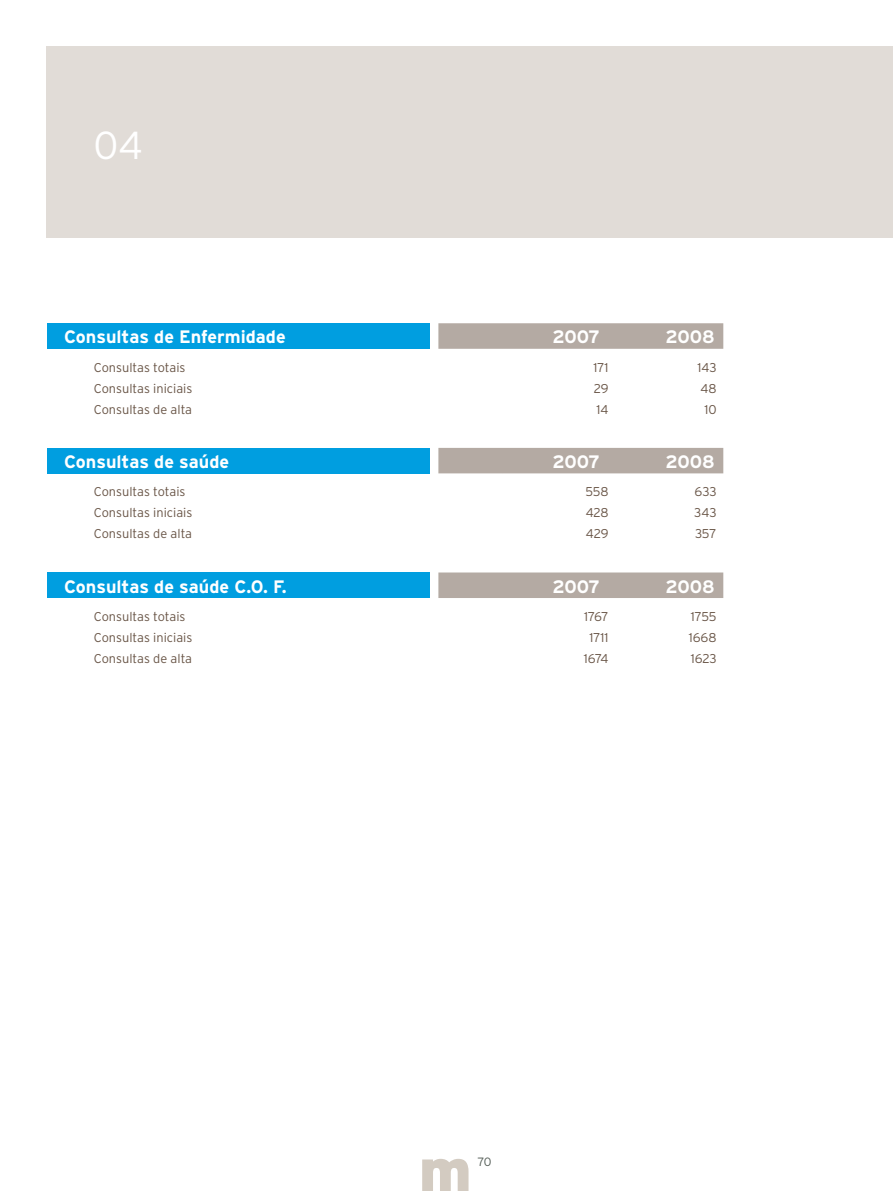
<style>
.page{position:relative;width:893px;height:1191px;background:#fff}
.page>*{position:absolute;margin:0;border:0;box-sizing:border-box;transform-origin:0 0}
.t1{font:900 60px "Interstate";color:#d3cbc1}
.t2{font:300 39px "Interstate";color:#fff}
.t3{font:700 18px "Interstate";color:#fff}
.t4{font:300 12.75px "Interstate";color:#695547}
.t5{font:300 12px "Interstate";color:#535c55}
</style>
<div class="page">
<div style="left:47px;top:47px;width:846px;height:191px;background:#e1dcd7"></div>
<div style="left:47px;top:323px;width:383px;height:26px;background:#009ee0"></div>
<svg style="left:438px;top:323px;width:285px;height:26px;background:#b5aba4"></svg>
<div style="left:47px;top:448px;width:383px;height:25px;background:#009ee0"></div>
<div style="left:438px;top:448px;width:285px;height:25px;background:#b4aaa3"></div>
<div style="left:47px;top:572px;width:383px;height:26px;background:#009ee0"></div>
<div style="left:438px;top:572px;width:285px;height:26px;background:#b4aaa3"></div>
<h2 class="t2" style="left:94px;top:123px;width:51px">04</h2>
<h3 class="t3" style="left:64px;top:327px;width:223px">Consultas de Enfermidade</h3>
<h3 class="t3" style="left:553px;top:327px;width:49px">2007</h3>
<h3 class="t3" style="left:665px;top:327px;width:51px">2008</h3>
<p class="t4" style="left:94px;top:360px;width:93px">Consultas totais</p>
<p class="t4" style="left:593px;top:360px;width:17px">171</p>
<p class="t4" style="left:697px;top:360px;width:21px">143</p>
<p class="t4" style="left:94px;top:381px;width:100px">Consultas iniciais</p>
<p class="t4" style="left:594px;top:381px;width:16px">29</p>
<p class="t4" style="left:701px;top:381px;width:17px">48</p>
<p class="t4" style="left:94px;top:402px;width:100px">Consultas de alta</p>
<p class="t4" style="left:597px;top:402px;width:13px">14</p>
<p class="t4" style="left:704px;top:402px;width:14px">10</p>
<h3 class="t3" style="left:64px;top:451px;width:166px">Consultas de saúde</h3>
<h3 class="t3" style="left:553px;top:451px;width:49px">2007</h3>
<h3 class="t3" style="left:665px;top:451px;width:51px">2008</h3>
<p class="t4" style="left:94px;top:485px;width:93px">Consultas totais</p>
<p class="t4" style="left:585px;top:485px;width:25px">558</p>
<p class="t4" style="left:694px;top:485px;width:24px">633</p>
<p class="t4" style="left:94px;top:506px;width:100px">Consultas iniciais</p>
<p class="t4" style="left:586px;top:506px;width:24px">428</p>
<p class="t4" style="left:694px;top:506px;width:24px">343</p>
<p class="t4" style="left:94px;top:527px;width:100px">Consultas de alta</p>
<p class="t4" style="left:586px;top:527px;width:24px">429</p>
<p class="t4" style="left:695px;top:527px;width:23px">357</p>
<h3 class="t3" style="left:64px;top:576px;width:224px">Consultas de saúde C.O. F.</h3>
<h3 class="t3" style="left:553px;top:576px;width:49px">2007</h3>
<h3 class="t3" style="left:665px;top:576px;width:51px">2008</h3>
<p class="t4" style="left:94px;top:609px;width:93px">Consultas totais</p>
<p class="t4" style="left:584px;top:609px;width:26px">1767</p>
<p class="t4" style="left:691px;top:609px;width:27px">1755</p>
<p class="t4" style="left:94px;top:630px;width:100px">Consultas iniciais</p>
<p class="t4" style="left:589px;top:630px;width:21px">1711</p>
<p class="t4" style="left:689px;top:630px;width:29px">1668</p>
<p class="t4" style="left:94px;top:651px;width:100px">Consultas de alta</p>
<p class="t4" style="left:584px;top:651px;width:26px">1674</p>
<p class="t4" style="left:691px;top:651px;width:27px">1623</p>
<h1 class="t1" style="left:419px;top:1135px;width:54px">m</h1>
<p class="t5" style="left:478px;top:1155px;width:15px">70</p>
</div>
